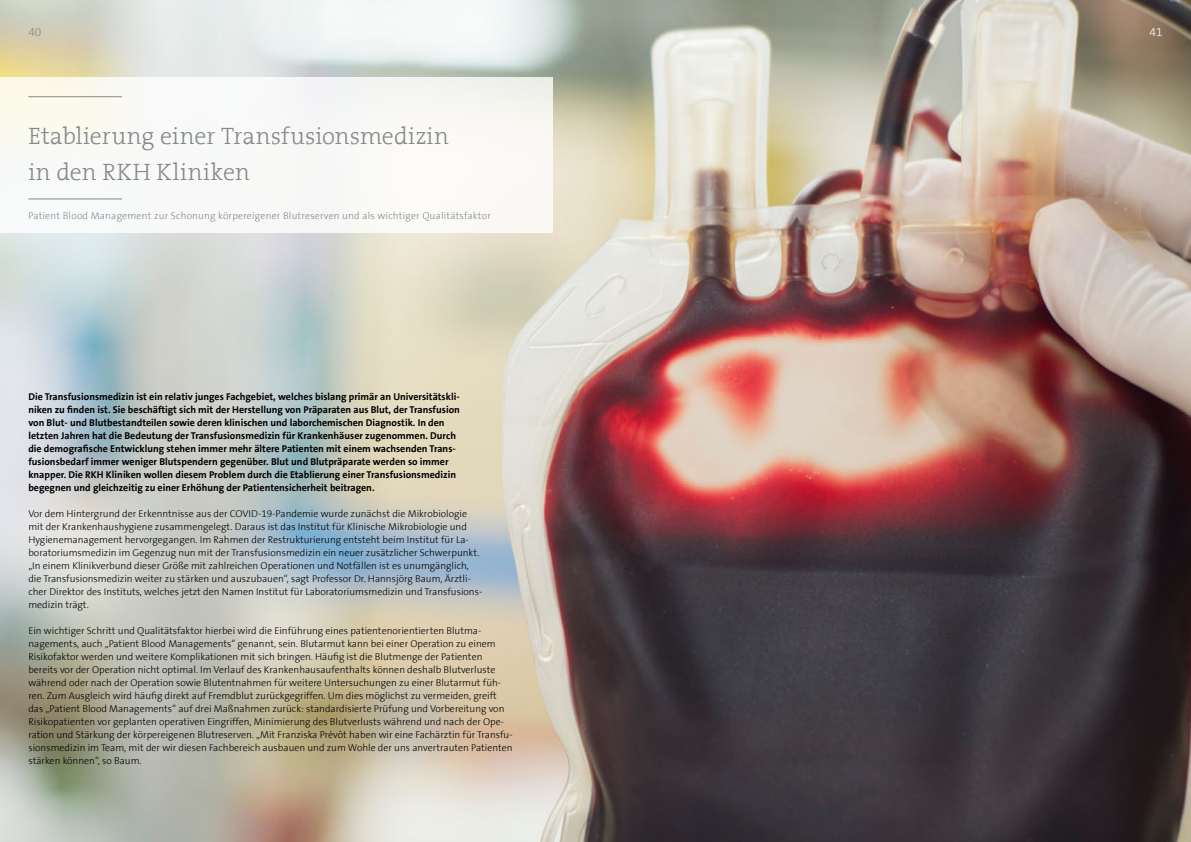
<style>
.page{position:relative;width:1191px;height:842px;background:#fff}
.page>*{position:absolute;margin:0;border:0;box-sizing:border-box;transform-origin:0 0}
.t1{font:300 24px/36px "The Serif B3";letter-spacing:.005em;color:#87888a}
.t2{font:300 12px "The Sans B3";color:#87888a}
.t3{font:300 12px "The Sans B3";color:#fff}
.t4{font:300 10px/13px "The Sans B3";color:#000}
.t5{font:700 10px/13px "The Sans B7";color:#000}
.t6{font:300 10px "The Sans B3";letter-spacing:.02em;color:#87888a}
</style>
<div class="page">
<img style="left:0;top:0;width:1191px;height:842px">
<div style="left:0;top:77px;width:553px;height:156px;background:#f9f9f7"></div>
<hr style="left:28px;top:96px;width:94px;height:1px;background:#87888a">
<hr style="left:28px;top:198px;width:94px;height:1px;background:#87888a">
<p class="t2" style="left:28px;top:26px;width:15px">40</p>
<p class="t3" style="left:1149px;top:26px;width:15px">41</p>
<h1 class="t1" style="left:28px;top:119px;width:422px">Etablierung einer Transfusionsmedizin in den RKH Kliniken</h1>
<p class="t6" style="left:28px;top:211px;width:464px">Patient Blood Management zur Schonung körpereigener Blutreserven und als wichtiger Qualitätsfaktor</p>
<p class="t5" style="left:28px;top:391px;width:433px">Die Transfusionsmedizin ist ein relativ junges Fachgebiet, welches bislang primär an Universitätskli&shy;niken zu finden ist. Sie beschäftigt sich mit der Herstellung von Präparaten aus Blut, der Transfusion von Blut- und Blutbestandteilen sowie deren klinischen und laborchemischen Diagnostik. In den letzten Jahren hat die Bedeutung der Transfusionsmedizin für Krankenhäuser zugenommen. Durch die demografische Entwicklung stehen immer mehr ältere Patienten mit einem wachsenden Trans&shy;fusionsbedarf immer weniger Blutspendern gegenüber. Blut und Blutpräparate werden so immer knapper. Die RKH Kliniken wollen diesem Problem durch die Etablierung einer Transfusionsmedizin begegnen und gleichzeitig zu einer Erhöhung der Patientensicherheit beitragen.</p>
<p class="t4" style="left:28px;top:508px;width:455px">Vor dem Hintergrund der Erkenntnisse aus der COVID-19-Pandemie wurde zunächst die Mikrobiologie mit der Krankenhaushygiene zusammengelegt. Daraus ist das Institut für Klinische Mikrobiologie und Hygienemanagement hervorgegangen. Im Rahmen der Restrukturierung entsteht beim Institut für La&shy;boratoriumsmedizin im Gegenzug nun mit der Transfusionsmedizin ein neuer zusätzlicher Schwerpunkt. „In einem Klinikverbund dieser Größe mit zahlreichen Operationen und Notfällen ist es unumgänglich, die Transfusionsmedizin weiter zu stärken und auszubauen“, sagt Professor Dr. Hannsjörg Baum, Ärztli&shy;cher Direktor des Instituts, welches jetzt den Namen Institut für Laboratoriumsmedizin und Transfusions&shy;medizin trägt.</p>
<p class="t4" style="left:28px;top:625px;width:486px">Ein wichtiger Schritt und Qualitätsfaktor hierbei wird die Einführung eines patientenorientierten Blutma&shy;nagements, auch „Patient Blood Managements“ genannt, sein. Blutarmut kann bei einer Operation zu einem Risikofaktor werden und weitere Komplikationen mit sich bringen. Häufig ist die Blutmenge der Patienten bereits vor der Operation nicht optimal. Im Verlauf des Krankenhausaufenthalts können deshalb Blutverluste während oder nach der Operation sowie Blutentnahmen für weitere Untersuchungen zu einer Blutarmut füh&shy;ren. Zum Ausgleich wird häufig direkt auf Fremdblut zurückgegriffen. Um dies möglichst zu vermeiden, greift das „Patient Blood Managements“ auf drei Maßnahmen zurück: standardisierte Prüfung und Vorbereitung von Risikopatienten vor geplanten operativen Eingriffen, Minimierung des Blutverlusts während und nach der Ope&shy;ration und Stärkung der körpereigenen Blutreserven. „Mit Franziska Prévôt haben wir eine Fachärztin für Transfu&shy;sionsmedizin im Team, mit der wir diesen Fachbereich ausbauen und zum Wohle der uns anvertrauten Patienten stärken können“, so Baum.</p>
</div>
